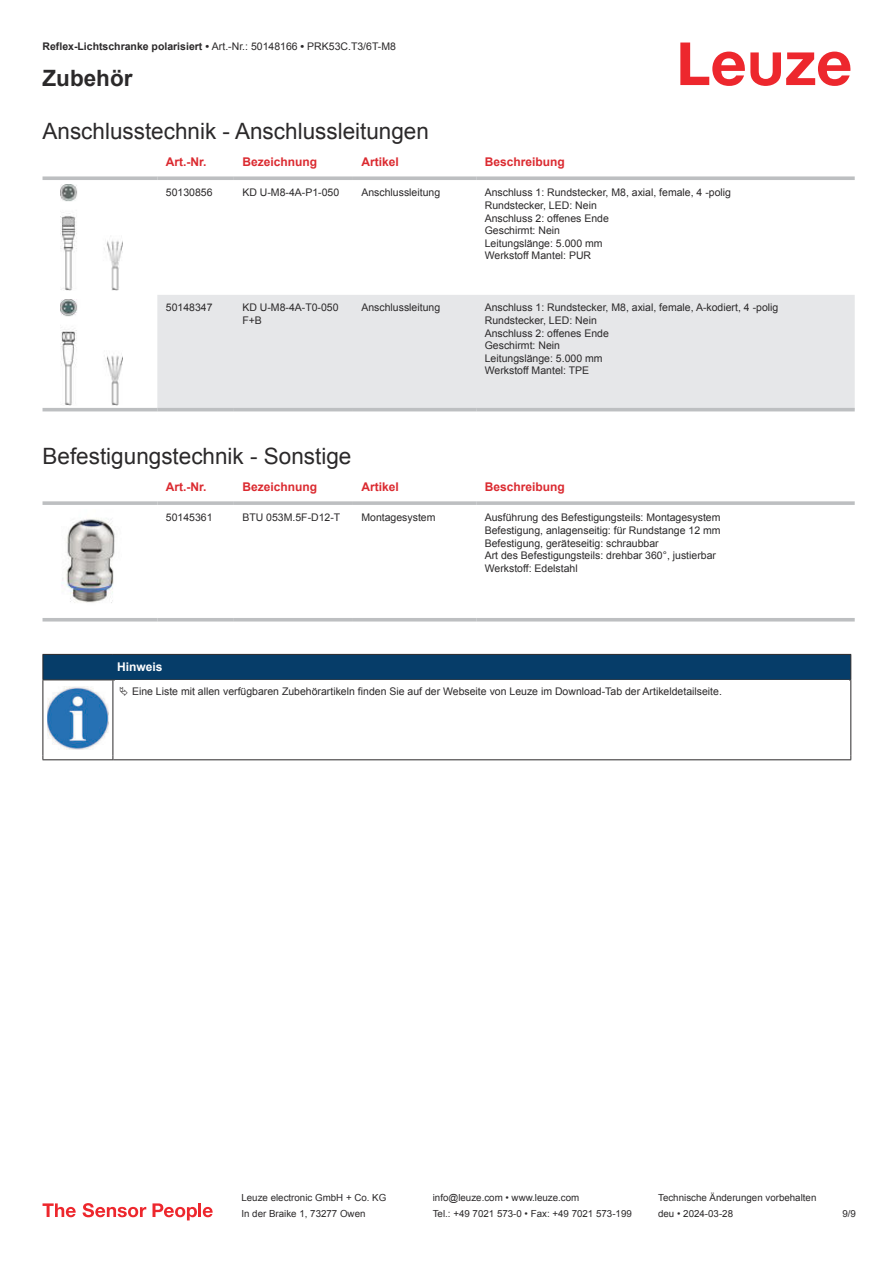
<style>
.page{position:relative;width:893px;height:1263px;background:#fff}
.page>*{position:absolute;margin:0;border:0;box-sizing:border-box;transform-origin:0 0}
.t1{font:22.5px "Arial";color:#2b292a}
.t2{font:700 22.5px "Arial";color:#2b292a}
.t3{font:700 12px "Arial";color:#db2a30}
.t4{font:700 12px "Arial";color:#fff}
.t5{font:10.5px/12.6px "Arial";color:#2b292a}
.t6{font:700 10.5px "Arial";color:#2b292a}
.t7{font:9.75px "Arial";color:#2b292a}
.s1{font-weight:400}
</style>
<div class="page">
<svg style="left:680px;top:43px;width:170px;height:43px"></svg>
<div style="left:157px;top:295px;width:698px;height:113px;background:#e6e7e9"></div>
<svg style="left:43px;top:176px;width:114px;height:4px"></svg>
<svg style="left:157px;top:176px;width:77px;height:4px"></svg>
<svg style="left:234px;top:176px;width:119px;height:4px"></svg>
<svg style="left:353px;top:176px;width:123px;height:4px"></svg>
<svg style="left:476px;top:176px;width:379px;height:4px;background:#c4c6c8"></svg>
<hr style="left:43px;top:408px;width:114px;height:3px;background:#bdbfc1">
<hr style="left:157px;top:408px;width:77px;height:3px;background:#bdbfc1">
<hr style="left:234px;top:408px;width:119px;height:3px;background:#bdbfc1">
<hr style="left:353px;top:408px;width:123px;height:3px;background:#bdbfc1">
<hr style="left:476px;top:408px;width:379px;height:3px;background:#bdbfc1">
<img style="left:60px;top:184px;width:63px;height:107px">
<img style="left:60px;top:299px;width:63px;height:106px">
<svg style="left:43px;top:621px;width:812px;height:1px"></svg>
<svg style="left:43px;top:501px;width:114px;height:4px"></svg>
<svg style="left:157px;top:501px;width:77px;height:4px"></svg>
<svg style="left:234px;top:501px;width:119px;height:4px"></svg>
<svg style="left:353px;top:501px;width:123px;height:4px"></svg>
<svg style="left:476px;top:501px;width:379px;height:4px;background:#c3c5c7"></svg>
<hr style="left:43px;top:618px;width:114px;height:3px;background:#bdbfc1">
<hr style="left:157px;top:618px;width:77px;height:3px;background:#bdbfc1">
<hr style="left:234px;top:618px;width:119px;height:3px;background:#bdbfc1">
<hr style="left:353px;top:618px;width:123px;height:3px;background:#bdbfc1">
<hr style="left:476px;top:618px;width:379px;height:3px;background:#bdbfc1">
<img style="left:61px;top:518px;width:54px;height:85px">
<div style="left:43px;top:654px;width:808px;height:26px;background:#063d69"></div>
<hr style="left:113px;top:679px;width:738px;height:1px;background:#2b292a">
<hr style="left:43px;top:680px;width:1px;height:75px;background:#2b292a">
<hr style="left:113px;top:680px;width:1px;height:75px;background:#2b292a">
<hr style="left:850px;top:680px;width:1px;height:75px;background:#2b292a">
<hr style="left:43px;top:759px;width:70px;height:1px;background:#2b292a">
<hr style="left:113px;top:759px;width:738px;height:1px;background:#2b292a">
<img style="left:47px;top:686px;width:61px;height:63px">
<svg style="left:43px;top:1203px;width:33px;height:14px"></svg>
<svg style="left:83px;top:1203px;width:63px;height:14px"></svg>
<svg style="left:153px;top:1203px;width:44px;height:17px"></svg>
<hr style="left:198px;top:1203px;width:3px;height:14px;background:#ed272d">
<svg style="left:203px;top:1207px;width:10px;height:10px"></svg>
<p class="t6" style="left:43px;top:43px;width:355px">Reflex-Lichtschranke polarisiert • <span class="s1">Art.-Nr.: 50148166</span> • <span class="s1">PRK53C.T3/6T-M8</span></p>
<h1 class="t2" style="left:43px;top:70px;width:92px">Zubehör</h1>
<h1 class="t1" style="left:43px;top:123px;width:388px">Anschlusstechnik - Anschlussleitungen</h1>
<p class="t3" style="left:166px;top:157px;width:42px">Art.-Nr.</p>
<p class="t3" style="left:242px;top:157px;width:76px">Bezeichnung</p>
<p class="t3" style="left:361px;top:157px;width:39px">Artikel</p>
<p class="t3" style="left:485px;top:157px;width:82px">Beschreibung</p>
<p class="t5" style="left:166px;top:187px;width:48px">50130856</p>
<p class="t5" style="left:242px;top:187px;width:98px">KD U-M8-4A-P1-050</p>
<p class="t5" style="left:361px;top:187px;width:80px">Anschlussleitung</p>
<p class="t5" style="left:485px;top:187px;width:248px">Anschluss 1: Rundstecker, M8, axial, female, 4 -polig<br>Rundstecker, LED: Nein<br>Anschluss 2: offenes Ende<br>Geschirmt: Nein<br>Leitungslänge: 5.000 mm<br>Werkstoff Mantel: PUR</p>
<p class="t5" style="left:166px;top:302px;width:48px">50148347</p>
<p class="t5" style="left:242px;top:302px;width:98px">KD U-M8-4A-T0-050<br>F+B</p>
<p class="t5" style="left:361px;top:302px;width:80px">Anschlussleitung</p>
<p class="t5" style="left:485px;top:302px;width:295px">Anschluss 1: Rundstecker, M8, axial, female, A-kodiert, 4 -polig<br>Rundstecker, LED: Nein<br>Anschluss 2: offenes Ende<br>Geschirmt: Nein<br>Leitungslänge: 5.000 mm<br>Werkstoff Mantel: TPE</p>
<h1 class="t1" style="left:43px;top:448px;width:310px">Befestigungstechnik - Sonstige</h1>
<p class="t3" style="left:166px;top:482px;width:42px">Art.-Nr.</p>
<p class="t3" style="left:242px;top:482px;width:76px">Bezeichnung</p>
<p class="t3" style="left:361px;top:482px;width:39px">Artikel</p>
<p class="t3" style="left:485px;top:482px;width:82px">Beschreibung</p>
<p class="t5" style="left:166px;top:512px;width:48px">50145361</p>
<p class="t5" style="left:242px;top:512px;width:100px">BTU 053M.5F-D12-T</p>
<p class="t5" style="left:361px;top:512px;width:76px">Montagesystem</p>
<p class="t5" style="left:485px;top:512px;width:237px">Ausführung des Befestigungsteils: Montagesystem Befestigung, anlagenseitig: für Rundstange 12 mm Befestigung, geräteseitig: schraubbar<br>Art des Befestigungsteils: drehbar 360°, justierbar Werkstoff: Edelstahl</p>
<p class="t4" style="left:117px;top:663px;width:47px">Hinweis</p>
<p class="t5" style="left:132px;top:686px;width:591px">Eine Liste mit allen verfügbaren Zubehörartikeln finden Sie auf der Webseite von Leuze im Download-Tab der Artikeldetailseite.</p>
<p class="t7" style="left:241px;top:1194px;width:146px">Leuze electronic GmbH + Co. KG</p>
<p class="t7" style="left:433px;top:1194px;width:148px">info@leuze.com • www.leuze.com</p>
<p class="t7" style="left:658px;top:1194px;width:160px">Technische Änderungen vorbehalten</p>
<p class="t7" style="left:241px;top:1210px;width:126px">In der Braike 1, 73277 Owen</p>
<p class="t7" style="left:433px;top:1210px;width:201px">Tel.: +49 7021 573-0 • Fax: +49 7021 573-199</p>
<p class="t7" style="left:658px;top:1210px;width:76px">deu • 2024-03-28</p>
<p class="t7" style="left:842px;top:1210px;width:15px">9 /9</p>
</div>
